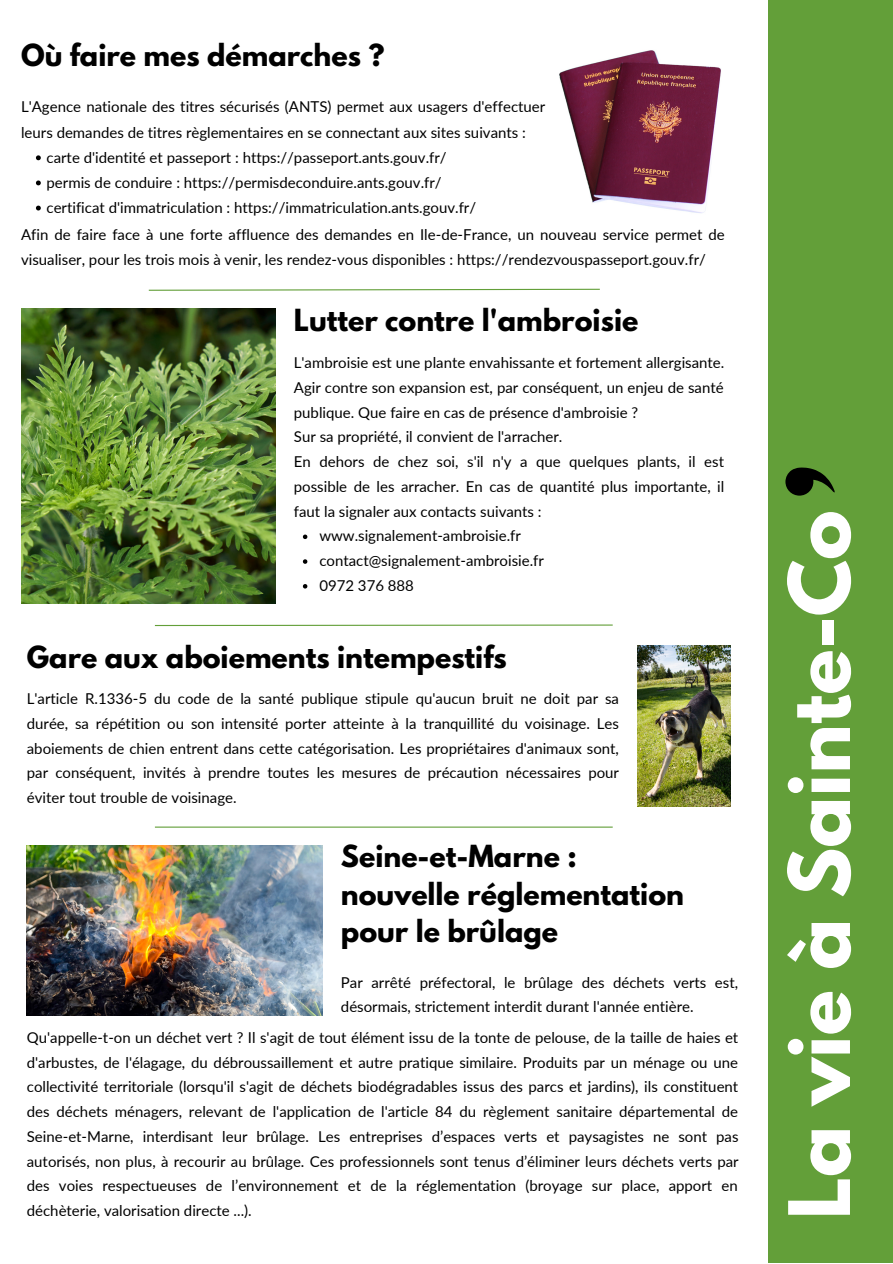
<style>
.page{position:relative;width:893px;height:1264px;background:#fff}
.page>*{position:absolute;margin:0;border:0;box-sizing:border-box;transform-origin:0 0}
.t1{font:700 75px "League Spartan";color:#fff}
.t2{font:700 27px/37px "League Spartan";color:#000}
.t3{font:15px/24.8px "Lato";color:#000;text-align:justify}
</style>
<div class="page">
<div style="left:767px;top:0;width:125px;height:1262px;background:#639f39"></div>
<svg style="left:785px;top:467px;width:49px;height:28px"></svg>
<img style="left:27px;top:845px;width:295px;height:170px">
<hr style="left:155px;top:826px;width:457px;height:1px;background:#639f39">
<img style="left:21px;top:309px;width:254px;height:294px">
<img style="left:637px;top:645px;width:93px;height:161px">
<svg style="left:148px;top:288px;width:452px;height:3px"></svg>
<hr style="left:155px;top:624px;width:457px;height:2px;background:#639f39">
<img style="left:559px;top:50px;width:162px;height:163px">
<svg style="left:303px;top:534px;width:4px;height:5px"></svg>
<svg style="left:303px;top:559px;width:4px;height:5px"></svg>
<svg style="left:303px;top:584px;width:4px;height:4px"></svg>
<svg style="left:36px;top:155px;width:5px;height:5px"></svg>
<svg style="left:36px;top:180px;width:5px;height:5px"></svg>
<svg style="left:36px;top:206px;width:5px;height:4px"></svg>
<p class="t2" style="left:21px;top:40px;width:365px">Où faire mes démarches ?</p>
<p class="t3" style="left:21px;top:94px;width:525px">L'Agence nationale des titres sécurisés (ANTS) permet aux usagers d'effectuer leurs demandes de titres règlementaires en se connectant aux sites suivants :</p>
<p class="t3" style="left:47px;top:144px;width:401px">carte d'identité et passeport : https://passeport.ants.gouv.fr/</p>
<p class="t3" style="left:47px;top:169px;width:396px">permis de conduire : https://permisdeconduire.ants.gouv.fr/</p>
<p class="t3" style="left:47px;top:195px;width:431px">certificat d'immatriculation : https://immatriculation.ants.gouv.fr/</p>
<p class="t3" style="left:21px;top:222px;width:705px">Afin de faire face à une forte affluence des demandes en Ile-de-France, un nouveau service permet de visualiser, pour les trois mois à venir, les rendez-vous disponibles : https://rendezvouspasseport.gouv.fr/</p>
<p class="t2" style="left:294px;top:305px;width:346px">Lutter contre l'ambroisie</p>
<p class="t3" style="left:294px;top:350px;width:432px">L'ambroisie est une plante envahissante et fortement allergisante.<br>Agir contre son expansion est, par conséquent, un enjeu de santé publique. Que faire en cas de présence d'ambroisie ?</p>
<p class="t3" style="left:294px;top:424px;width:270px">Sur sa propriété, il convient de l'arracher.</p>
<p class="t3" style="left:294px;top:449px;width:432px">En dehors de chez soi, s'il n'y a que quelques plants, il est possible de les arracher. En cas de quantité plus importante, il faut la signaler aux contacts suivants :</p>
<p class="t3" style="left:319px;top:523px;width:203px">www.signalement-ambroisie.fr</p>
<p class="t3" style="left:319px;top:548px;width:226px">contact@signalement-ambroisie.fr</p>
<p class="t3" style="left:319px;top:572px;width:96px">0972 376 888</p>
<p class="t2" style="left:27px;top:641px;width:481px">Gare aux aboiements intempestifs</p>
<p class="t3" style="left:27px;top:686px;width:593px">L'article R.1336-5 du code de la santé publique stipule qu'aucun bruit ne doit par sa durée, sa répétition ou son intensité porter atteinte à la tranquillité du voisinage. Les aboiements de chien entrent dans cette catégorisation. Les propriétaires d'animaux sont, par conséquent, invités à prendre toutes les mesures de précaution nécessaires pour éviter tout trouble de voisinage.</p>
<p class="t2" style="left:341px;top:841px;width:237px">Seine-et-Marne :</p>
<p class="t2" style="left:341px;top:878px;width:344px">nouvelle réglementation pour le brûlage</p>
<p class="t3" style="left:341px;top:969px;width:398px">Par arrêté préfectoral, le brûlage des déchets verts est, désormais, strictement interdit durant l'année entière.</p>
<p class="t3" style="left:27px;top:1024px;width:713px">Qu'appelle-t-on un déchet vert ? Il s'agit de tout élément issu de la tonte de pelouse, de la taille de haies et d'arbustes, de l'élagage, du débroussaillement et autre pratique similaire. Produits par un ménage ou une collectivité territoriale (lorsqu'il s'agit de déchets biodégradables issus des parcs et jardins), ils constituent des déchets ménagers, relevant de l'application de l'article 84 du règlement sanitaire départemental de Seine-et-Marne, interdisant leur brûlage. Les entreprises d’espaces verts et paysagistes ne sont pas autorisés, non plus, à recourir au brûlage. Ces professionnels sont tenus d’éliminer leurs déchets verts par des voies respectueuses de l’environnement et de la réglementation (broyage sur place, apport en déchèterie, valorisation directe ...).</p>
<p class="t1" style="left:782px;top:1219px;width:710px;rotate:-90deg">La vie à Sainte-Co</p>
</div>
